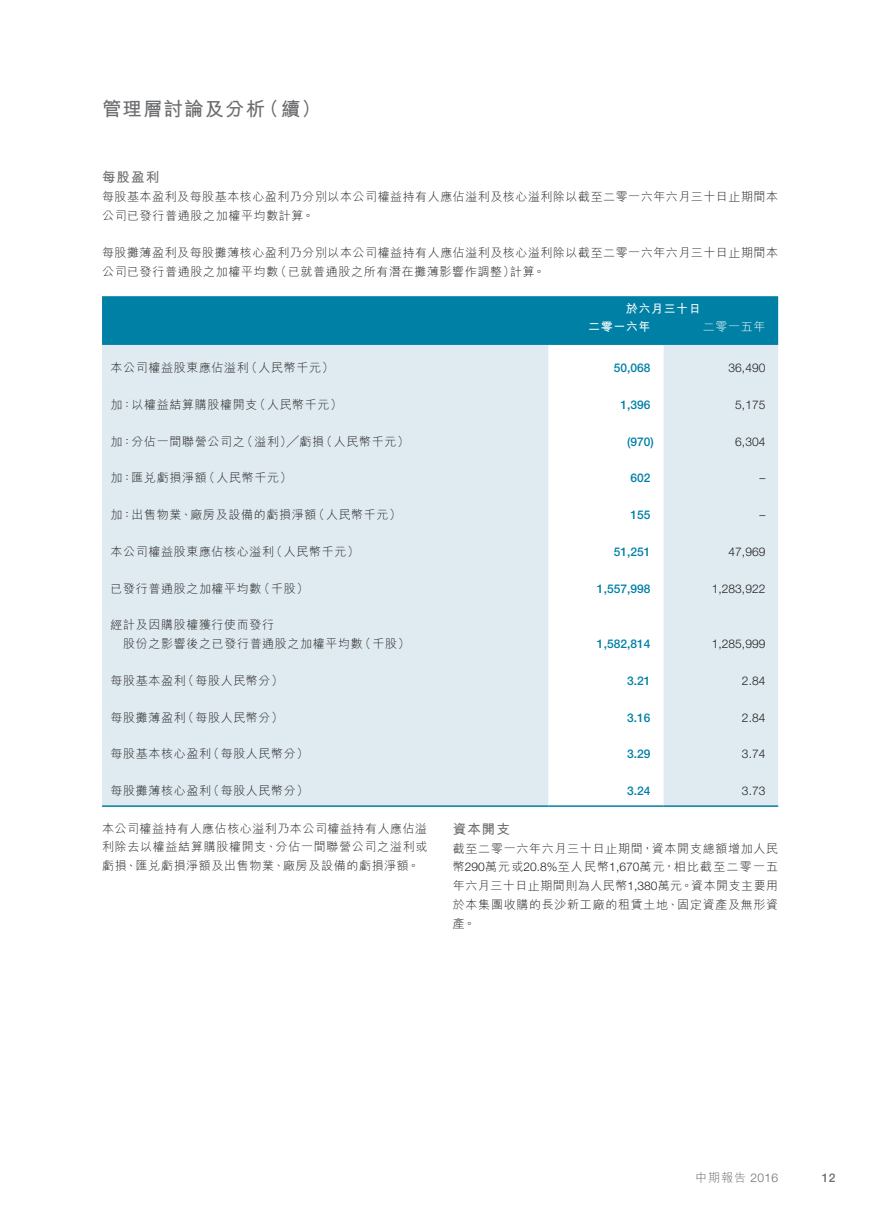
<style>
.page{position:relative;width:893px;height:1212px;background:#fff}
.page>*{position:absolute;margin:0;border:0;box-sizing:border-box;transform-origin:0 0}
.t1{font:700 19.5px "M Hei HK";letter-spacing:.055em;color:#6c6d70}
.Heading_2{font:700 13.5px "M Hei HK";letter-spacing:.08em;color:#6c6d70}
.Body_Text{font:300 12px/18.8px "M Hei HK";letter-spacing:.055em;color:#231f20}
.Body_Text-2{font:500 12px "Helvetica Neue LT Std";letter-spacing:.005em;color:#0080a5}
.Body_Text-3{font:300 12px "Helvetica Neue LT Std";letter-spacing:.005em;color:#231f20}
.Body_Text-4{font:700 12px "M Hei HK";letter-spacing:.055em;color:#fff}
.t2{font:300 12px "M Hei HK";color:#6c6d70}
.Body_Text-5{font:300 12px "M Hei HK";letter-spacing:.055em;color:#fff}
.t3{font:500 12px "Helvetica Neue LT Std";color:#6c6d70}
.s1{font-family:"Helvetica Neue LT Std"}
</style>
<div class="page">
<div style="left:102px;top:296px;width:676px;height:49px;background:#0080a5"></div>
<div style="left:102px;top:345px;width:676px;height:460px;background:#dfebf1"></div>
<svg style="left:549px;top:345px;width:114px;height:460px"></svg>
<hr style="left:102px;top:805px;width:447px;height:2px;background:#0080a5">
<hr style="left:549px;top:805px;width:114px;height:2px;background:#0080a5">
<hr style="left:663px;top:805px;width:115px;height:2px;background:#0080a5">
<h1 class="t1" style="left:102px;top:94px;width:165px">管理層討論及分析</h1>
<h1 class="t1" style="left:259px;top:94px;width:63px">（續(</h1>
<p class="Heading_2" style="left:102px;top:167px;width:59px">每股盈利</p>
<p class="Body_Text" style="left:102px;top:187px;width:677px">每股基本盈利及每股基本核心盈利乃分別以本公司權益持有人應佔溢利及核心溢利除以截至二零一六年六月三十日止期間本公司已發行普通股之加權平均數計算。</p>
<p class="Body_Text" style="left:510px;top:243px;width:269px;text-indent:-408px">每股攤薄盈利及每股攤薄核心盈利乃分別以本公司權益持有人應佔溢利及核心溢利除以截至二零一六年六月三十日止期間本計算。</p>
<p class="Body_Text" style="left:275px;top:262px;width:242px">（已就普通股之所有潛在攤薄影響作調整）</p>
<p class="Body_Text" style="left:102px;top:262px;width:178px">公司已發行普通股之加權平均數</p>
<p class="Body_Text-4" style="left:626px;top:300px;width:77px">於六月三十日</p>
<p class="Body_Text-4" style="left:588px;top:318px;width:64px">二零一六年</p>
<p class="Body_Text-5" style="left:703px;top:320px;width:64px">二零一五年</p>
<p class="Body_Text" style="left:245px;top:358px;width:90px">（人民幣千元(</p>
<p class="Body_Text" style="left:111px;top:358px;width:140px">本公司權益股東應佔溢利</p>
<p class="Body_Text-2" style="left:614px;top:361px;width:38px">50,068</p>
<p class="Body_Text-3" style="left:728px;top:360px;width:38px">36,490</p>
<p class="Body_Text" style="left:254px;top:395px;width:90px">（人民幣千元(</p>
<p class="Body_Text" style="left:111px;top:395px;width:148px">加：以權益結算購股權開支</p>
<p class="Body_Text-2" style="left:620px;top:397px;width:32px">1,396</p>
<p class="Body_Text-3" style="left:735px;top:397px;width:32px">5,175</p>
<p class="Body_Text" style="left:241px;top:432px;width:85px">（溢利）╱虧損</p>
<p class="Body_Text" style="left:321px;top:432px;width:90px">（人民幣千元(</p>
<p class="Body_Text" style="left:111px;top:432px;width:136px">加：分佔一間聯營公司之</p>
<p class="Body_Text-2" style="left:627px;top:434px;width:28px">)970(</p>
<p class="Body_Text-3" style="left:735px;top:434px;width:32px">6,304</p>
<p class="Body_Text" style="left:203px;top:468px;width:90px">（人民幣千元(</p>
<p class="Body_Text" style="left:111px;top:468px;width:98px">加：匯兌虧損淨額</p>
<p class="Body_Text-2" style="left:630px;top:471px;width:22px">602</p>
<p class="Body_Text-3" style="left:759px;top:471px;width:7px">–</p>
<p class="Body_Text" style="left:313px;top:505px;width:90px">（人民幣千元(</p>
<p class="Body_Text" style="left:111px;top:505px;width:207px">加：出售物業、廠房及設備的虧損淨額</p>
<p class="Body_Text-2" style="left:630px;top:508px;width:22px">155</p>
<p class="Body_Text-3" style="left:759px;top:507px;width:7px">–</p>
<p class="Body_Text" style="left:271px;top:542px;width:90px">（人民幣千元(</p>
<p class="Body_Text" style="left:111px;top:542px;width:165px">本公司權益股東應佔核心溢利</p>
<p class="Body_Text-2" style="left:614px;top:544px;width:38px">51,251</p>
<p class="Body_Text-3" style="left:728px;top:544px;width:38px">47,969</p>
<p class="Body_Text" style="left:258px;top:579px;width:52px">（千股(</p>
<p class="Body_Text" style="left:111px;top:579px;width:152px">已發行普通股之加權平均數</p>
<p class="Body_Text" style="left:111px;top:615px;width:165px">經計及因購股權獲行使而發行</p>
<p class="Body_Text-2" style="left:597px;top:581px;width:55px">1,557,998</p>
<p class="Body_Text-3" style="left:712px;top:581px;width:55px">1,283,922</p>
<p class="Body_Text" style="left:359px;top:634px;width:52px">（千股(</p>
<p class="Body_Text" style="left:123px;top:634px;width:241px">股份之影響後之已發行普通股之加權平均數</p>
<p class="Body_Text-2" style="left:597px;top:637px;width:55px">1,582,814</p>
<p class="Body_Text-3" style="left:712px;top:636px;width:55px">1,285,999</p>
<p class="Body_Text" style="left:182px;top:671px;width:103px">（每股人民幣分(</p>
<p class="Body_Text" style="left:111px;top:671px;width:77px">每股基本盈利</p>
<p class="Body_Text-2" style="left:627px;top:673px;width:25px">3.21</p>
<p class="Body_Text-3" style="left:742px;top:673px;width:25px">2.84</p>
<p class="Body_Text" style="left:182px;top:708px;width:103px">（每股人民幣分(</p>
<p class="Body_Text" style="left:111px;top:708px;width:77px">每股攤薄盈利</p>
<p class="Body_Text-2" style="left:627px;top:710px;width:25px">3.16</p>
<p class="Body_Text-3" style="left:742px;top:710px;width:25px">2.84</p>
<p class="Body_Text" style="left:207px;top:744px;width:103px">（每股人民幣分(</p>
<p class="Body_Text" style="left:111px;top:744px;width:102px">每股基本核心盈利</p>
<p class="Body_Text-2" style="left:627px;top:747px;width:25px">3.29</p>
<p class="Body_Text-3" style="left:742px;top:747px;width:25px">3.74</p>
<p class="Body_Text" style="left:207px;top:781px;width:103px">（每股人民幣分(</p>
<p class="Body_Text" style="left:111px;top:781px;width:102px">每股攤薄核心盈利</p>
<p class="Body_Text" style="left:102px;top:818px;width:327px;text-align:justify">本公司權益持有人應佔核心溢利乃本公司權益持有人應佔溢利除去以權益結算購股權開支、分佔一間聯營公司之溢利或虧損、匯兌虧損淨額及出售物業、廠房及設備的虧損淨額。</p>
<p class="Heading_2" style="left:453px;top:819px;width:59px">資本開支</p>
<p class="Body_Text-2" style="left:627px;top:784px;width:25px">3.24</p>
<p class="Body_Text-3" style="left:742px;top:783px;width:25px">3.73</p>
<p class="Body_Text" style="left:453px;top:839px;width:327px;text-align:justify">截至二零一六年六月三十日止期間，資本開支總額增加人民幣<span class="s1">290</span>萬元或<span class="s1">20.8%</span>至人民幣<span class="s1">1,670</span>萬元，相比截至二零一五年六月三十日止期間則為人民幣<span class="s1">1,380</span>萬元。資本開支主要用於本集團收購的長沙新工廠的租賃土地、固定資產及無形資產。</p>
<p class="t2" style="left:695px;top:1171px;width:84px">中期報告 <span class="s1">2016</span></p>
<p class="t3" style="left:822px;top:1170px;width:15px">12</p>
</div>
